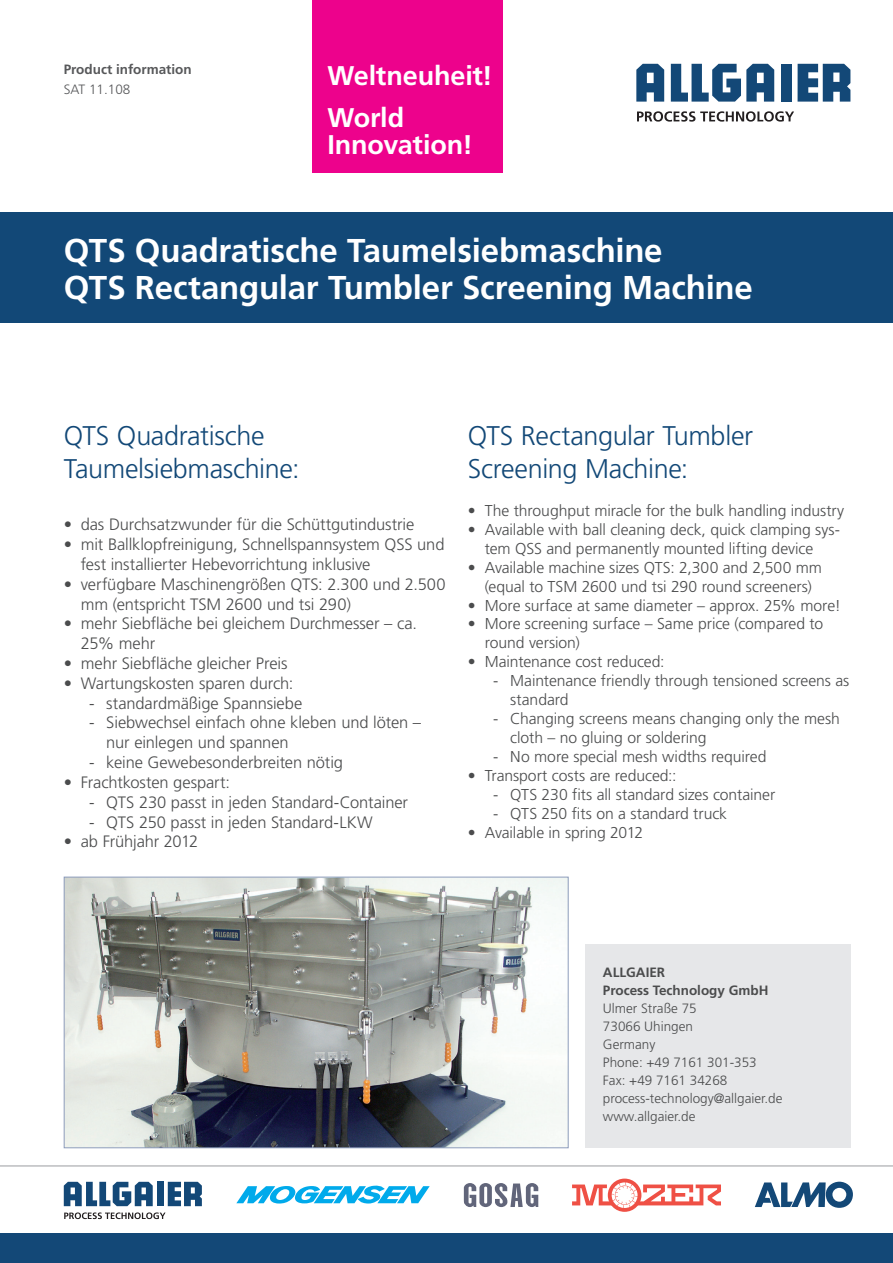
<style>
.page{position:relative;width:893px;height:1263px;background:#fff}
.page>*{position:absolute;margin:0;border:0;box-sizing:border-box;transform-origin:0 0}
.t1{font:700 33px/37.5px "Frutiger";letter-spacing:-.005em;color:#fff}
.t2{font:300 27px/33px "Frutiger";letter-spacing:-.015em;color:#124877}
.t3{font:700 27px/42px "Frutiger";letter-spacing:-.005em;color:#fff}
.t4{font:300 16.5px/19.8px "Frutiger";letter-spacing:-.005em;color:#4b4c4d}
.t5{font:300 15.75px/18.9px "Frutiger";letter-spacing:-.005em;color:#4b4c4d}
.t6{font:300 13.5px/18px "Frutiger";color:#4b4c4d}
.t7{font:700 13.5px/18px "Frutiger";color:#4b4c4d}
.t8{font:700 13.5px "Frutiger";color:#57585a}
.t9{font:300 13.5px "Frutiger";color:#57585a}
</style>
<div class="page">
<div style="left:313px;top:0;width:190px;height:172px;background:#ed028c"></div>
<div style="left:0;top:213px;width:893px;height:110px;background:#124877"></div>
<div style="left:157px;top:1182px;width:7px;height:24px;background:#134877"></div>
<svg style="left:64px;top:1182px;width:89px;height:24px"></svg>
<svg style="left:168px;top:1182px;width:34px;height:24px"></svg>
<svg style="left:64px;top:1212px;width:102px;height:7px"></svg>
<svg style="left:572px;top:1178px;width:149px;height:34px"></svg>
<svg style="left:755px;top:1182px;width:98px;height:26px"></svg>
<svg style="left:236px;top:1185px;width:194px;height:18px"></svg>
<svg style="left:464px;top:1183px;width:74px;height:24px"></svg>
<div style="left:0;top:1233px;width:893px;height:30px;background:#134877"></div>
<div style="left:781px;top:64px;width:11px;height:38px;background:#134877"></div>
<svg style="left:636px;top:64px;width:28px;height:38px"></svg>
<svg style="left:671px;top:64px;width:103px;height:38px"></svg>
<svg style="left:798px;top:64px;width:52px;height:38px"></svg>
<svg style="left:637px;top:111px;width:157px;height:11px"></svg>
<hr style="left:0;top:1165px;width:893px;height:2px;background:#bcbdc0">
<div style="left:585px;top:944px;width:265px;height:204px;background:#e6e7e9"></div>
<img style="left:66px;top:879px;width:501px;height:267px">
<div style="left:64px;top:877px;width:505px;height:271px;border:1px solid #8e9dbc"></div>
<p class="t8" style="left:64px;top:62px;width:130px">Product information</p>
<p class="t9" style="left:64px;top:82px;width:68px">SAT 11.108</p>
<h2 class="t3" style="left:327px;top:55px;width:167px">Weltneuheit!<br>World</h2>
<h2 class="t3" style="left:327px;top:124px;width:147px">Innovation!</h2>
<h1 class="t1" style="left:64px;top:232px;width:691px">QTS Quadratische Taumelsiebmaschine<br>QTS Rectangular Tumbler Screening Machine</h1>
<h2 class="t2" style="left:64px;top:419px;width:237px">QTS Quadratische<br>Taumelsiebmaschine:</h2>
<p class="t4" style="left:64px;top:515px;width:352px">• das Durchsatzwunder für die Schüttgutindustrie</p>
<p class="t4" style="left:81px;top:535px;width:365px;text-indent:-17px">• mit Ballklopfreinigung, Schnellspannsystem QSS und fest installierter Hebevorrichtung inklusive</p>
<p class="t4" style="left:81px;top:574px;width:366px;text-indent:-17px">• verfügbare Maschinengrößen QTS: 2.300 und 2.500 mm (entspricht TSM 2600 und tsi 290)</p>
<p class="t4" style="left:81px;top:614px;width:338px;text-indent:-17px">• mehr Siebfläche bei gleichem Durchmesser – ca.<br>25% mehr</p>
<p class="t4" style="left:64px;top:654px;width:225px">• mehr Siebfläche gleicher Preis</p>
<p class="t4" style="left:64px;top:673px;width:231px">• Wartungskosten sparen durch:</p>
<p class="t4" style="left:89px;top:693px;width:215px">- standardmäßige Spannsiebe</p>
<p class="t4" style="left:106px;top:713px;width:316px;text-indent:-17px">- Siebwechsel einfach ohne kleben und löten – nur einlegen und spannen</p>
<p class="t4" style="left:89px;top:753px;width:255px">- keine Gewebesonderbreiten nötig</p>
<p class="t4" style="left:64px;top:772px;width:168px">• Frachtkosten gespart:</p>
<p class="t4" style="left:89px;top:792px;width:320px">- QTS 230 passt in jeden Standard-Container</p>
<p class="t4" style="left:89px;top:812px;width:285px">- QTS 250 passt in jeden Standard-LKW</p>
<p class="t4" style="left:64px;top:832px;width:136px">• ab Frühjahr 2012</p>
<h2 class="t2" style="left:468px;top:419px;width:287px">QTS Rectangular Tumbler<br>Screening Machine:</h2>
<p class="t5" style="left:468px;top:501px;width:378px">• The throughput miracle for the bulk handling industry</p>
<p class="t5" style="left:485px;top:520px;width:357px;text-indent:-17px">• Available with ball cleaning deck, quick clamping sys&shy;tem QSS and permanently mounted lifting device</p>
<p class="t5" style="left:468px;top:558px;width:356px;text-align:center">• Available machine sizes QTS: 2,300 and 2,500 mm (equal to TSM 2600 und tsi 290 round screeners)</p>
<p class="t5" style="left:468px;top:596px;width:375px">• More surface at same diameter – approx. 25% more!</p>
<p class="t5" style="left:485px;top:615px;width:340px;text-indent:-17px">• More screening surface – Same price (compared to round version)</p>
<p class="t5" style="left:468px;top:653px;width:198px">• Maintenance cost reduced:</p>
<p class="t5" style="left:510px;top:671px;width:341px;text-indent:-17px">- Maintenance friendly through tensioned screens as standard</p>
<p class="t5" style="left:510px;top:709px;width:331px;text-indent:-17px">- Changing screens means changing only the mesh cloth – no gluing or soldering</p>
<p class="t5" style="left:493px;top:747px;width:275px">- No more special mesh widths required</p>
<p class="t5" style="left:468px;top:766px;width:210px">• Transport costs are reduced::</p>
<p class="t5" style="left:493px;top:785px;width:284px">- QTS 230 fits all standard sizes container</p>
<p class="t5" style="left:493px;top:804px;width:235px">- QTS 250 fits on a standard truck</p>
<p class="t5" style="left:468px;top:824px;width:177px">• Available in spring 2012</p>
<p class="t7" style="left:603px;top:963px;width:167px">ALLGAIER<br>Process Technology GmbH</p>
<p class="t6" style="left:603px;top:999px;width:181px">Ulmer Straße 75<br>73066 Uhingen<br>Germany<br>Phone: +49 7161 301-353<br>Fax: +49 7161 34268 process-technology@allgaier.de www.allgaier.de</p>
</div>
